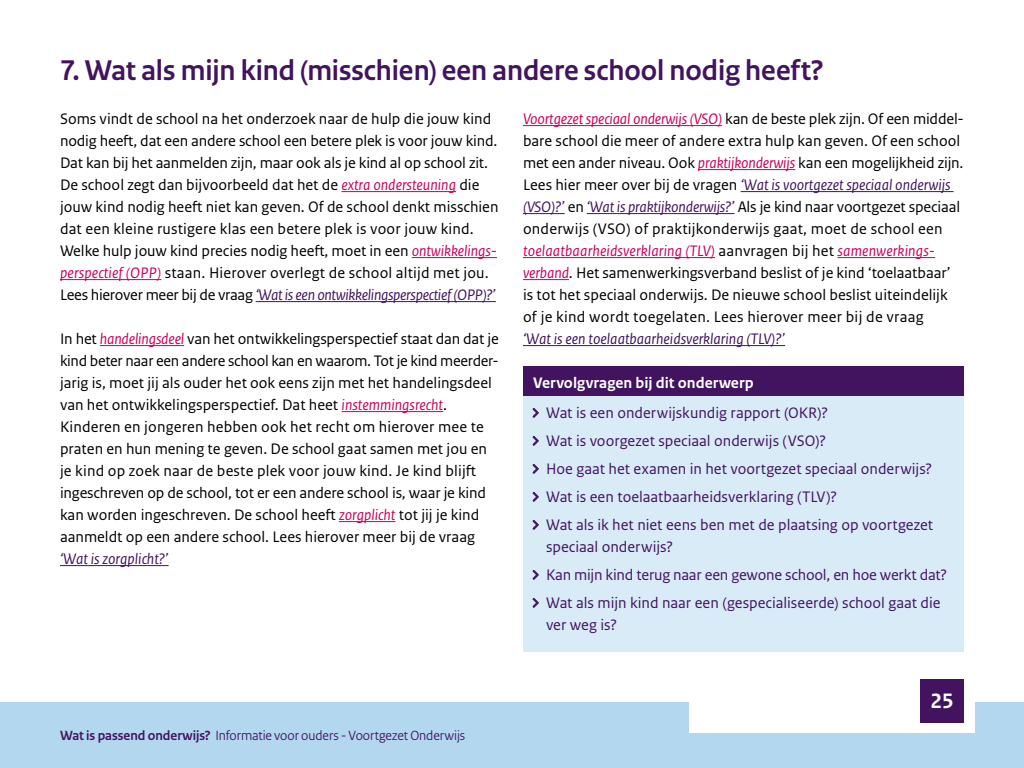
<style>
.page{position:relative;width:1024px;height:768px;background:#fff}
.page>*{position:absolute;margin:0;border:0;box-sizing:border-box;transform-origin:0 0}
.Pagina_Titel{font:700 30px "Rijksoverheid Sans Heading";color:#42145f}
.t1{font:700 22px "Rijksoverheid Sans Text";color:#fff}
.Broodtekst{font:16px/22px "Rijksoverheid Sans Text";color:#000}
.TOC_Paragraaf{font:16px/22px "Rijksoverheid Sans Text";color:#42145f}
.TOC_Titel_Paragraaf{font:700 16px "Rijksoverheid Sans Text";color:#fff}
.t2{font:14px "Rijksoverheid Sans Heading";letter-spacing:-.005em;color:#42145f}
.s1{font-style:italic;color:#ca005d}
.s2{font-style:italic;color:#42145f}
.s3{font-weight:700}
</style>
<div class="page">
<hr style="left:341px;top:191px;width:115px;height:1px;background:#ca005d">
<hr style="left:412px;top:257px;width:85px;height:1px;background:#ca005d">
<hr style="left:60px;top:279px;width:101px;height:1px;background:#ca005d">
<hr style="left:256px;top:301px;width:240px;height:1px;background:#42145f">
<hr style="left:100px;top:345px;width:84px;height:1px;background:#ca005d">
<hr style="left:342px;top:411px;width:101px;height:1px;background:#ca005d">
<hr style="left:339px;top:521px;width:56px;height:1px;background:#ca005d">
<hr style="left:60px;top:565px;width:109px;height:1px;background:#42145f">
<hr style="left:523px;top:125px;width:199px;height:1px;background:#ca005d">
<hr style="left:698px;top:169px;width:97px;height:1px;background:#ca005d">
<hr style="left:741px;top:191px;width:213px;height:1px;background:#42145f">
<hr style="left:523px;top:213px;width:42px;height:1px;background:#42145f">
<hr style="left:587px;top:213px;width:148px;height:1px;background:#42145f">
<hr style="left:523px;top:257px;width:192px;height:1px;background:#ca005d">
<hr style="left:838px;top:257px;width:97px;height:1px;background:#ca005d">
<hr style="left:523px;top:279px;width:46px;height:1px;background:#ca005d">
<hr style="left:523px;top:345px;width:262px;height:1px;background:#42145f">
<div style="left:523px;top:366px;width:441px;height:30px;background:#42145f"></div>
<div style="left:523px;top:396px;width:441px;height:44px;background:#d9ebf7"></div>
<div style="left:523px;top:424px;width:441px;height:44px;background:#d9ebf7"></div>
<div style="left:523px;top:452px;width:441px;height:44px;background:#d9ebf7"></div>
<div style="left:523px;top:480px;width:441px;height:44px;background:#d9ebf7"></div>
<div style="left:523px;top:508px;width:441px;height:66px;background:#d9ebf7"></div>
<div style="left:523px;top:558px;width:441px;height:44px;background:#d9ebf7"></div>
<div style="left:523px;top:586px;width:441px;height:66px;background:#d9ebf7"></div>
<div style="left:0;top:702px;width:1024px;height:66px;background:#b2d7ee"></div>
<div style="left:689px;top:670px;width:286px;height:63px;background:#fff"></div>
<div style="left:920px;top:679px;width:44px;height:44px;background:#42145f"></div>
<h2 class="Pagina_Titel" style="left:60px;top:53px;width:765px">7. Wat als mijn kind (misschien) een andere school nodig heeft?</h2>
<p class="Broodtekst" style="left:60px;top:108px;width:440px">Soms vindt de school na het onderzoek naar de hulp die jouw kind nodig heeft, dat een andere school een betere plek is voor jouw kind.<br>Dat kan bij het aanmelden zijn, maar ook als je kind al op school zit.<br>De school zegt dan bijvoorbeeld dat het de <span class="s1">extra ondersteuning</span> die jouw kind nodig heeft niet kan geven. Of de school denkt misschien dat een kleine rustigere klas een betere plek is voor jouw kind.<br>Welke hulp jouw kind precies nodig heeft, moet in een <span class="s1">ontwikkelings&shy;perspectief (OPP)</span> staan. Hierover overlegt de school altijd met jou.<br>Lees hierover meer bij de vraag <span class="s2">‘Wat is een ontwikkelingsperspectief (OPP)?’</span></p>
<p class="Broodtekst" style="left:60px;top:328px;width:440px">In het <span class="s1">handelingsdeel</span> van het ontwikkelingsperspectief staat dan dat je kind beter naar een andere school kan en waarom. Tot je kind meerder&shy;jarig is, moet jij als ouder het ook eens zijn met het handelingsdeel van het ontwikkelingsperspectief. Dat heet <span class="s1">instemmingsrecht</span>.<br>Kinderen en jongeren hebben ook het recht om hierover mee te praten en hun mening te geven. De school gaat samen met jou en je kind op zoek naar de beste plek voor jouw kind. Je kind blijft ingeschreven op de school, tot er een andere school is, waar je kind kan worden ingeschreven. De school heeft <span class="s1">zorgplicht</span> tot jij je kind aanmeldt op een andere school. Lees hierover meer bij de vraag <span class="s2">‘Wat is zorgplicht?’</span></p>
<p class="t2" style="left:60px;top:728px;width:407px"><span class="s3">Wat is passend onderwijs?</span> Informatie voor ouders - Voortgezet Onderwijs</p>
<p class="Broodtekst" style="left:523px;top:108px;width:442px"><span class="s1">Voortgezet speciaal onderwijs (VSO)</span> kan de beste plek zijn. Of een middel&shy;bare school die meer of andere extra hulp kan geven. Of een school met een ander niveau. Ook <span class="s1">praktijkonderwijs</span> kan een mogelijkheid zijn.<br>Lees hier meer over bij de vragen <span class="s2">‘Wat is voortgezet speciaal onderwijs (VSO)?’</span> en <span class="s2">‘Wat is praktijkonderwijs?’</span> Als je kind naar voortgezet speciaal onderwijs (VSO) of praktijkonderwijs gaat, moet de school een <span class="s1">toelaatbaarheidsverklaring (TLV)</span> aanvragen bij het <span class="s1">samenwerkings&shy;verband</span>. Het samenwerkingsverband beslist of je kind ‘toelaatbaar’ is tot het speciaal onderwijs. De nieuwe school beslist uiteindelijk of je kind wordt toegelaten. Lees hierover meer bij de vraag<br><span class="s2">‘Wat is een toelaatbaarheidsverklaring (TLV)?’</span></p>
<h3 class="TOC_Titel_Paragraaf" style="left:533px;top:374px;width:222px">Vervolgvragen bij dit onderwerp</h3>
<h4 class="TOC_Paragraaf" style="left:546px;top:402px;width:284px">Wat is een onderwijskundig rapport (OKR)?</h4>
<h4 class="TOC_Paragraaf" style="left:546px;top:430px;width:282px">Wat is voorgezet speciaal onderwijs (VSO)?</h4>
<h4 class="TOC_Paragraaf" style="left:546px;top:458px;width:388px">Hoe gaat het examen in het voortgezet speciaal onderwijs?</h4>
<h4 class="TOC_Paragraaf" style="left:546px;top:486px;width:293px">Wat is een toelaatbaarheidsverklaring (TLV)?</h4>
<h4 class="TOC_Paragraaf" style="left:546px;top:514px;width:389px">Wat als ik het niet eens ben met de plaatsing op voortgezet speciaal onderwijs?</h4>
<h4 class="TOC_Paragraaf" style="left:546px;top:564px;width:403px">Kan mijn kind terug naar een gewone school, en hoe werkt dat?</h4>
<h4 class="TOC_Paragraaf" style="left:546px;top:592px;width:396px">Wat als mijn kind naar een (gespecialiseerde) school gaat die ver weg is?</h4>
<h2 class="t1" style="left:930px;top:689px;width:25px">25</h2>
</div>
